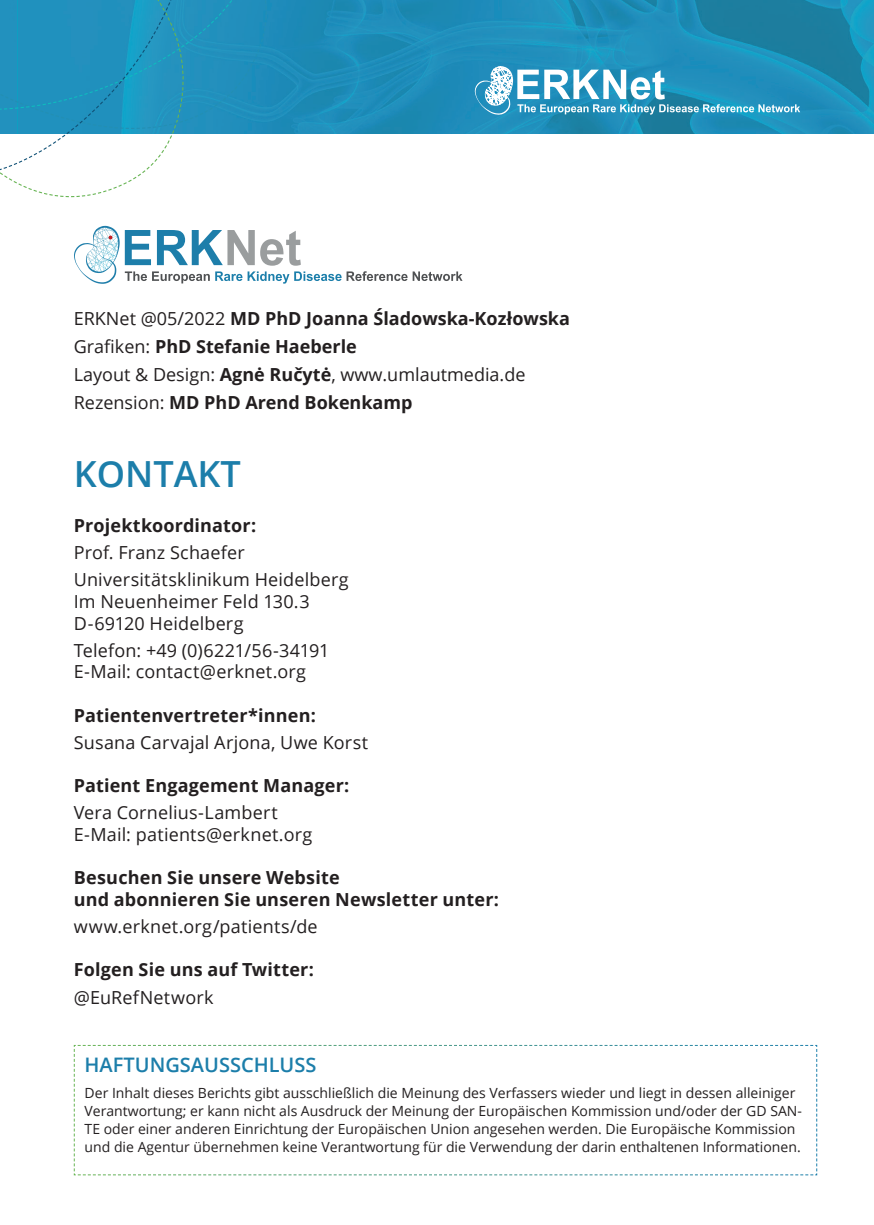
<style>
.page{position:relative;width:874px;height:1225px;background:#fff}
.page>*{position:absolute;margin:0;border:0;box-sizing:border-box;transform-origin:0 0}
.t1{font:600 36px "Open Sans";color:#1c7eaa}
.t2{font:600 20px "Open Sans";color:#1c7eaa}
.t3{font:700 18px/28px "Open Sans";letter-spacing:.005em;color:#231f20}
.t4{font:18px/21.6px "Open Sans";letter-spacing:.01em;color:#231f20}
.t5{font:14px/18px "Open Sans";color:#231f20}
.s1{font-weight:400}
</style>
<div class="page">
<img style="left:272px;top:0;width:601px;height:134px">
<svg style="left:0;top:0;width:272px;height:198px"></svg>
<svg style="left:474px;top:66px;width:325px;height:49px"></svg>
<svg style="left:73px;top:1044px;width:744px;height:131px"></svg>
<svg style="left:74px;top:226px;width:388px;height:58px"></svg>
<p class="t3" style="left:74px;top:304px;width:497px"><span class="s1">ERKNet @05/2022</span> MD PhD Joanna Śladowska-Kozłowska <span class="s1">Grafiken:</span> PhD Stefanie Haeberle<br><span class="s1">Layout &amp; Design:</span> Agnė Ručytė<span class="s1">, www.umlautmedia.de Rezension:</span> MD PhD Arend Bokenkamp</p>
<h1 class="t1" style="left:74px;top:449px;width:169px">KONTAKT</h1>
<p class="t3" style="left:74px;top:511px;width:184px">Projektkoordinator:</p>
<p class="t4" style="left:74px;top:538px;width:276px;line-height:27.2px">Prof. Franz Schaefer<br>Universitätsklinikum Heidelberg</p>
<p class="t4" style="left:74px;top:590px;width:237px">Im Neuenheimer Feld 130.3<br>D-69120 Heidelberg</p>
<p class="t4" style="left:74px;top:639px;width:257px">Telefon: +49 (0)6221/56-34191<br>E-Mail: contact@erknet.org</p>
<p class="t3" style="left:74px;top:700px;width:243px">Patientenvertreter*innen:</p>
<p class="t4" style="left:74px;top:731px;width:296px">Susana Carvajal Arjona, Uwe Korst</p>
<p class="t3" style="left:74px;top:771px;width:277px">Patient Engagement Manager:</p>
<p class="t4" style="left:74px;top:801px;width:240px">Vera Cornelius-Lambert<br>E-Mail: patients@erknet.org</p>
<p class="t3" style="left:74px;top:866px;width:426px;line-height:21.6px">Besuchen Sie unsere Website<br>und abonnieren Sie unseren Newsletter unter:</p>
<p class="t4" style="left:74px;top:915px;width:245px">www.erknet.org/patients/de</p>
<p class="t3" style="left:74px;top:955px;width:241px">Folgen Sie uns auf Twitter:</p>
<p class="t4" style="left:74px;top:985px;width:141px">@EuRefNetwork</p>
<h2 class="t2" style="left:85px;top:1050px;width:233px">HAFTUNGSAUSSCHLUSS</h2>
<p class="t5" style="left:85px;top:1083px;width:718px">Der Inhalt dieses Berichts gibt ausschließlich die Meinung des Verfassers wieder und liegt in dessen alleiniger Verantwortung; er kann nicht als Ausdruck der Meinung der Europäischen Kommission und/oder der GD SAN-TE oder einer anderen Einrichtung der Europäischen Union angesehen werden. Die Europäische Kommission und die Agentur übernehmen keine Verantwortung für die Verwendung der darin enthaltenen Informationen.</p>
</div>
